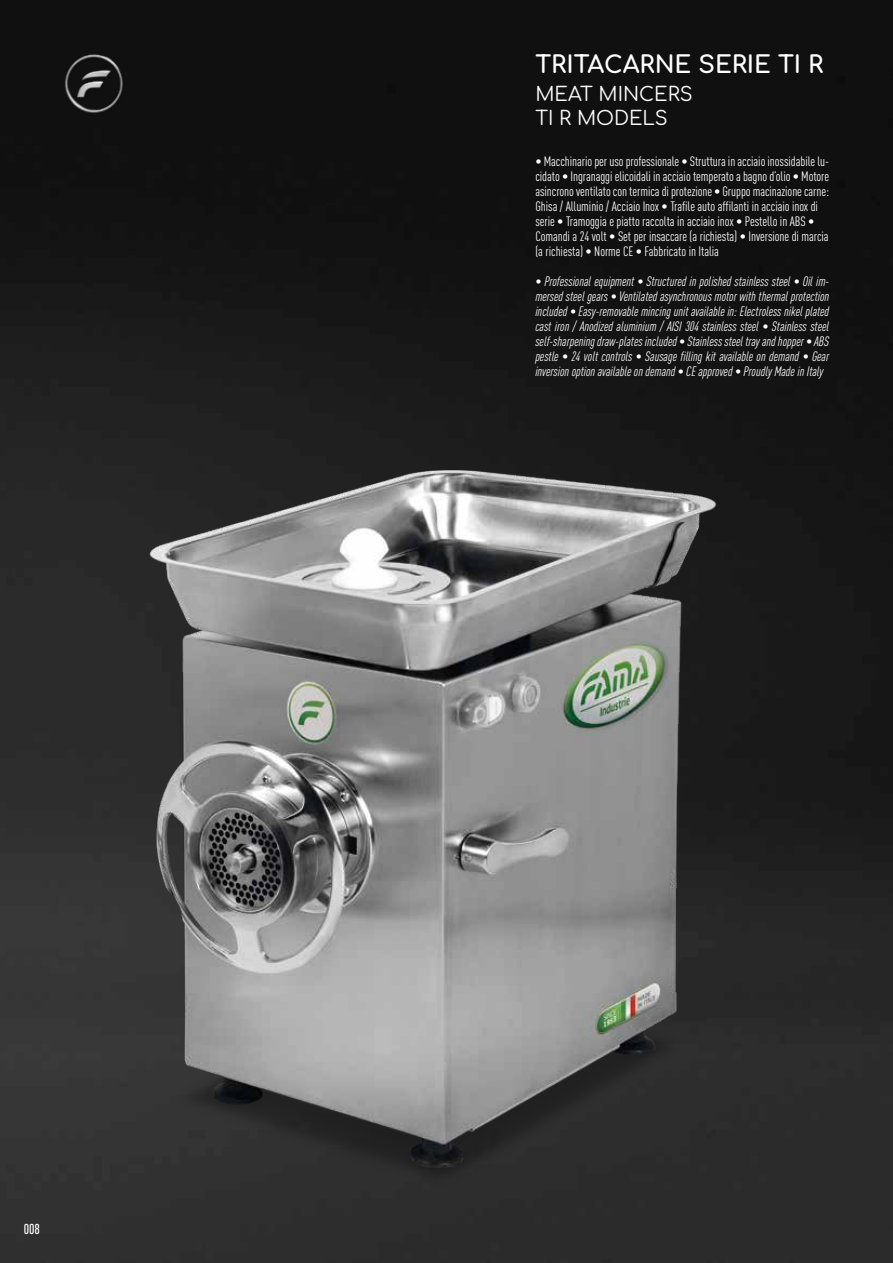
<style>
.page{position:relative;width:893px;height:1263px;background:#fff}
.page>*{position:absolute;margin:0;border:0;box-sizing:border-box;transform-origin:0 0}
.t1{font:24px "Comfortaa";color:#fff}
.t2{font:19.5px/23.4px "Comfortaa";color:#fff}
.t3{font:500 condensed 14.25px "DIN Pro";color:#fff}
.t4{font:italic condensed 13.5px/15px "DIN Pro";color:#fff;text-align:justify}
.t5{font:condensed 13.5px/15px "DIN Pro";letter-spacing:-.005em;color:#fff}
</style>
<div class="page">
<img style="left:0;top:0;width:893px;height:1263px">
<img style="left:64px;top:54px;width:64px;height:61px">
<img style="left:31px;top:433px;width:795px;height:796px">
<p class="t3" style="left:24px;top:1218px;width:18px">008</p>
<h1 class="t1" style="left:535px;top:43px;width:290px">TRITACARNE SERIE TI R</h1>
<h2 class="t2" style="left:535px;top:80px;width:159px">MEAT MINCERS<br>TI R MODELS</h2>
<p class="t5" style="left:535px;top:153px;width:295px">• Macchinario per uso professionale • Struttura in acciaio inossidabile lu&shy;cidato • Ingranaggi elicoidali in acciaio temperato a bagno d’olio • Motore asincrono ventilato con termica di protezione • Gruppo macinazione carne:<br>Ghisa / Alluminio / Acciaio Inox • Trafile auto affilanti in acciaio inox di serie • Tramoggia e piatto raccolta in acciaio inox • Pestello in ABS • Comandi a 24 volt • Set per insaccare (a richiesta) • Inversione di marcia (a richiesta) • Norme CE • Fabbricato in Italia</p>
<p class="t4" style="left:535px;top:273px;width:295px">• Professional equipment • Structured in polished stainless steel • Oil im&shy;mersed steel gears • Ventilated asynchronous motor with thermal protection included • Easy-removable mincing unit available in: Electroless nikel plated cast iron / Anodized aluminium / AISI 304 stainless steel • Stainless steel self-sharpening draw-plates included • Stainless steel tray and hopper • ABS pestle • 24 volt controls • Sausage filling kit available on demand • Gear inversion option available on demand • CE approved • Proudly Made in Italy</p>
</div>
